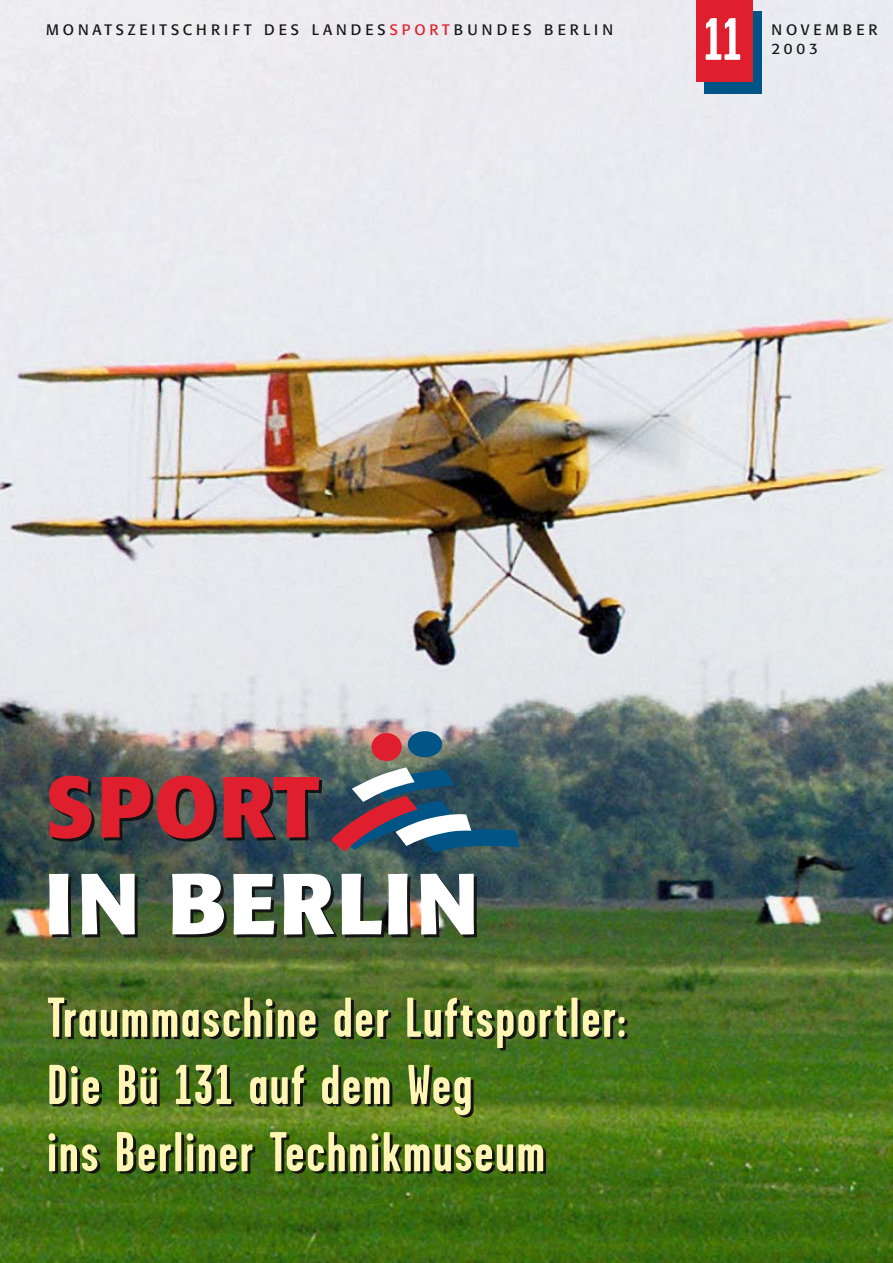
<style>
.page{position:relative;width:893px;height:1263px;background:#fff}
.page>*{position:absolute;margin:0;border:0;box-sizing:border-box;transform-origin:0 0}
.t1{font:700 85.5px "Formata";letter-spacing:.025em;color:#fff}
.t2{font:700 85.5px "Formata";letter-spacing:.025em;color:#e01f2e}
.t3{font:700 59.55px "Garage Gothic";color:#fff}
.t4{font:700 55.95px/67.2px "Garage Gothic";letter-spacing:.035em;color:#fff5b4}
.t5{font:15px/18.9px "Formata";letter-spacing:.26em;color:#131413}
.s1{color:#e01f2e}
</style>
<div class="page">
<img style="left:0;top:0;width:893px;height:1263px">
<div style="left:408px;top:731px;width:34px;height:26px;background:#005586;border-radius:50%"></div>
<div style="left:371px;top:733px;width:31px;height:28px;background:#e01f2e;border-radius:50%"></div>
<svg style="left:331px;top:767px;width:188px;height:85px;background:#536375"></svg>
<div style="left:704px;top:12px;width:58px;height:82px;background:#005586"></div>
<div style="left:696px;top:0;width:57px;height:81px;background:#e01f2e"></div>
<p class="t5" style="left:46px;top:21px;width:569px">MONATSZEITSCHRIFT DES LANDES<span class="s1">SPORT</span>BUNDES BERLIN</p>
<p class="t3" style="left:704px;top:17px;width:39px">11</p>
<p class="t5" style="left:771px;top:21px;width:107px">NOVEMBER<br>2003</p>
<h1 class="t2" style="left:45px;top:769px;width:276px">SPORT</h1>
<h1 class="t1" style="left:45px;top:866px;width:435px">IN BERLIN</h1>
<p class="t4" style="left:47px;top:989px;width:580px">Traummaschine der Luftsportler:<br>Die Bü 131 auf dem Weg<br>ins Berliner Technikmuseum</p>
</div>
